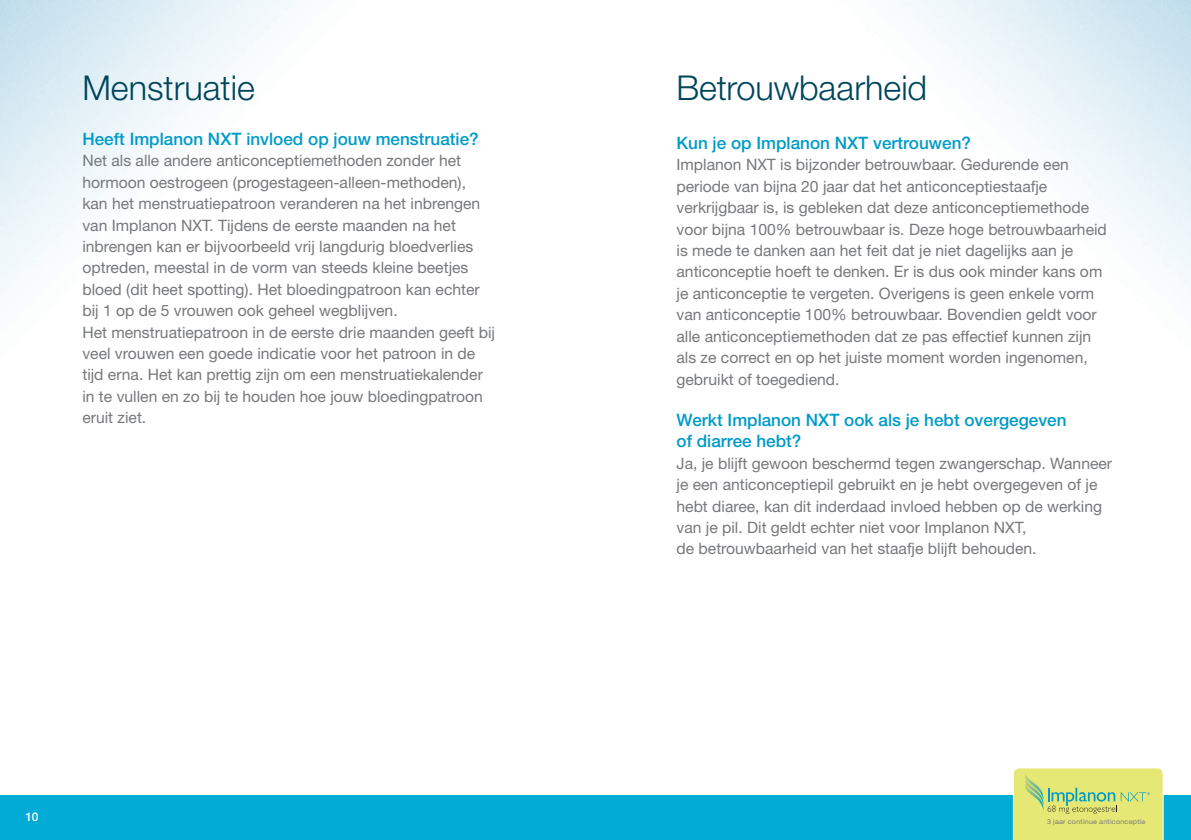
<style>
.page{position:relative;width:1191px;height:840px;background:#fff}
.page>*{position:absolute;margin:0;border:0;box-sizing:border-box;transform-origin:0 0}
.t1{font:300 34.2px "Helvetica Neue LT Std";color:#00455a}
.t2{font:500 17.2px/21.4px "Helvetica Neue LT Std";color:#009bc8}
.t3{font:15.6px/21.4px "Helvetica Neue LT Std";color:#76787b}
.t4{font:500 12px "Helvetica Neue LT Std";color:#fff}
.t5{font:6.8px "Helvetica Neue LT Std";letter-spacing:.03em;color:#76787b;scale:1.07 1}
</style>
<div class="page">
<div style="left:0;top:794px;width:1191px;height:45px;background:#00acd5"></div>
<svg style="left:1013px;top:768px;width:150px;height:71px;background:#dbe37a"></svg>
<h1 class="t1" style="left:82px;top:67px;width:174px">Menstruatie</h1>
<h1 class="t1" style="left:676px;top:67px;width:252px">Betrouwbaarheid</h1>
<p class="t2" style="left:676px;top:132px;width:296px">Kun je op Implanon NXT vertrouwen?</p>
<p class="t3" style="left:676px;top:154px;width:432px">Implanon NXT is bijzonder betrouwbaar. Gedurende een periode van bijna 20 jaar dat het anticonceptiestaafje verkrijgbaar is, is gebleken dat deze anticonceptiemethode voor bijna 100% betrouwbaar is. Deze hoge betrouwbaarheid is mede te danken aan het feit dat je niet dagelijks aan je anticonceptie hoeft te denken. Er is dus ook minder kans om je anticonceptie te vergeten. Overigens is geen enkele vorm van anticonceptie 100% betrouwbaar. Bovendien geldt voor alle anticonceptiemethoden dat ze pas effectief kunnen zijn als ze correct en op het juiste moment worden ingenomen, gebruikt of toegediend.</p>
<p class="t2" style="left:676px;top:408px;width:391px">Werkt Implanon NXT ook als je hebt overgegeven of diarree hebt?</p>
<p class="t3" style="left:676px;top:452px;width:437px">Ja, je blijft gewoon beschermd tegen zwangerschap. Wanneer je een anticonceptiepil gebruikt en je hebt overgegeven of je hebt diaree, kan dit inderdaad invloed hebben op de werking van je pil. Dit geldt echter niet voor Implanon NXT,<br>de betrouwbaarheid van het staafje blijft behouden.</p>
<p class="t2" style="left:82px;top:128px;width:398px">Heeft Implanon NXT invloed op jouw menstruatie?</p>
<p class="t3" style="left:82px;top:150px;width:414px">Net als alle andere anticonceptiemethoden zonder het hormoon oestrogeen (progestageen-alleen-methoden), kan het menstruatiepatroon veranderen na het inbrengen van Implanon NXT. Tijdens de eerste maanden na het inbrengen kan er bijvoorbeeld vrij langdurig bloedverlies optreden, meestal in de vorm van steeds kleine beetjes bloed (dit heet spotting). Het bloedingpatroon kan echter bij 1 op de 5 vrouwen ook geheel wegblijven.<br>Het menstruatiepatroon in de eerste drie maanden geeft bij veel vrouwen een goede indicatie voor het patroon in de tijd erna. Het kan prettig zijn om een menstruatiekalender in te vullen en zo bij te houden hoe jouw bloedingpatroon eruit ziet.</p>
<p class="t4" style="left:25px;top:809px;width:15px">10</p>
<p class="t5" style="left:1047px;top:817px;width:93px">3 jaar continue anticonceptie</p>
</div>
